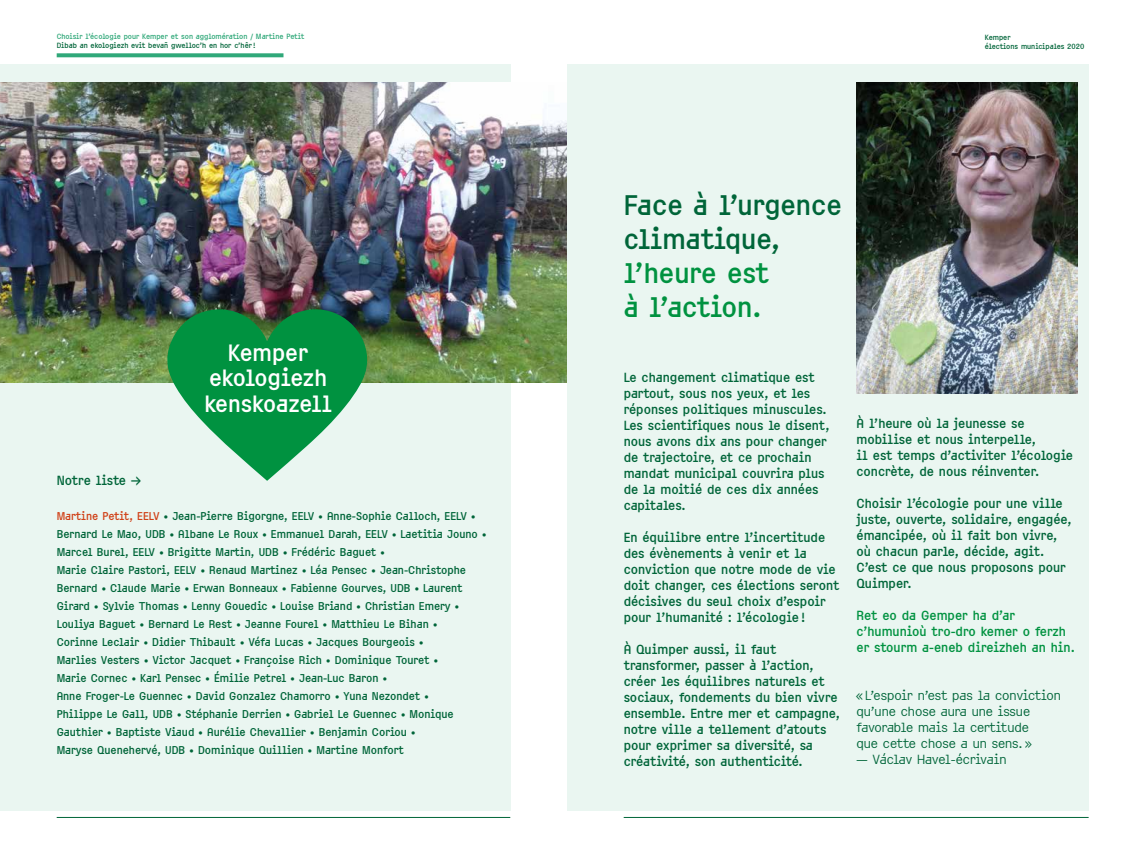
<style>
.page{position:relative;width:1134px;height:851px;background:#fff}
.page>*{position:absolute;margin:0;border:0;box-sizing:border-box;transform-origin:0 0}
.t1{font:30px/34px "Brizeux Gras";color:#006539}
.t2{font:30px/34px "Brizeux Gras";color:#009240}
.t3{font:25px/25.8px "Brizeux Gras";color:#fff;text-align:center}
.t4{font:14px/16px "Brizeux Gras";color:#006539}
.t5{font:14px/16px "Brizeux";color:#006539}
.t6{font:14px/16px "Brizeux Gras";color:#009240}
.t7{font:14px "Brizeux Gras";letter-spacing:-.02em;color:#006539}
.t8{font:12px/18px "Brizeux Gras";color:#006539}
.t9{font:8px/9px "Brizeux Gras";color:#006539}
.t10{font:8px "Brizeux Gras";color:#30a879}
.s1{color:#d04118}
</style>
<div class="page">
<svg style="left:57px;top:53px;width:226px;height:4px"></svg>
<hr style="left:624px;top:817px;width:465px;height:1px;background:#006539">
<hr style="left:57px;top:817px;width:453px;height:1px;background:#006539">
<div style="left:0;top:64px;width:510px;height:746px;background:#eaf6f1"></div>
<div style="left:567px;top:64px;width:522px;height:746px;background:#eaf6f1"></div>
<img style="left:0;top:83px;width:567px;height:300px">
<img style="left:856px;top:83px;width:221px;height:310px">
<svg style="left:166px;top:306px;width:202px;height:174px"></svg>
<p class="t10" style="left:57px;top:30px;width:249px">Choisir l’écologie pour Kemper et son agglomération / Martine Petit</p>
<p class="t9" style="left:57px;top:40px;width:200px">Dibab an ekologiezh evit bevañ gwelloc’h en hor c’hêr !</p>
<p class="t9" style="left:985px;top:33px;width:101px">Kemper<br>élections municipales 2020</p>
<h2 class="t3" style="left:204px;top:338px;width:129px">Kemper ekologiezh kenskoazell</h2>
<p class="t7" style="left:57px;top:469px;width:86px">Notre liste →</p>
<p class="t8" style="left:57px;top:506px;width:431px"><span class="s1">Martine Petit, EELV</span> • Jean-Pierre Bigorgne, EELV • Anne-Sophie Calloch, EELV • Bernard Le Mao, UDB • Albane Le Roux • Emmanuel Darah, EELV • Laetitia Jouno • Marcel Burel, EELV • Brigitte Martin, UDB • Frédéric Baguet •<br>Marie Claire Pastori, EELV • Renaud Martinez • Léa Pensec • Jean-Christophe Bernard • Claude Marie • Erwan Bonneaux • Fabienne Gourves, UDB • Laurent Girard • Sylvie Thomas • Lenny Gouedic • Louise Briand • Christian Emery • Louliya Baguet • Bernard Le Rest • Jeanne Fourel • Matthieu Le Bihan •<br>Corinne Leclair • Didier Thibault • Véfa Lucas • Jacques Bourgeois •<br>Marlies Vesters • Victor Jacquet • Françoise Rich • Dominique Touret •<br>Marie Cornec • Karl Pensec • Émilie Petrel • Jean-Luc Baron •<br>Anne Froger-Le Guennec • David Gonzalez Chamorro • Yuna Nezondet •<br>Philippe Le Gall, UDB • Stéphanie Derrien • Gabriel Le Guennec • Monique Gauthier • Baptiste Viaud • Aurélie Chevallier • Benjamin Coriou •<br>Maryse Quenehervé, UDB • Dominique Quillien • Martine Monfort</p>
<h1 class="t1" style="left:624px;top:187px;width:220px">Face à l’urgence climatique,</h1>
<h1 class="t2" style="left:624px;top:255px;width:147px">l’heure est à l’action.</h1>
<p class="t4" style="left:624px;top:368px;width:207px">Le changement climatique est partout, sous nos yeux, et les réponses politiques minuscules.<br>Les scientifiques nous le disent, nous avons dix ans pour changer de trajectoire, et ce prochain mandat municipal couvrira plus de la moitié de ces dix années capitales.</p>
<p class="t4" style="left:624px;top:528px;width:217px">En équilibre entre l’incertitude des évènements à venir et la conviction que notre mode de vie doit changer, ces élections seront décisives du seul choix d’espoir pour l’humanité : l’écologie !</p>
<p class="t4" style="left:624px;top:640px;width:218px">À Quimper aussi, il faut transformer, passer à l’action, créer les équilibres naturels et sociaux, fondements du bien vivre ensemble. Entre mer et campagne, notre ville a tellement d’atouts pour exprimer sa diversité, sa créativité, son authenticité.</p>
<p class="t4" style="left:856px;top:414px;width:218px">À l’heure où la jeunesse se mobilise et nous interpelle,<br>il est temps d’activiter l’écologie concrète, de nous réinventer.</p>
<p class="t4" style="left:856px;top:494px;width:217px">Choisir l’écologie pour une ville juste, ouverte, solidaire, engagée, émancipée, où il fait bon vivre, où chacun parle, décide, agit.<br>C’est ce que nous proposons pour<br>Quimper.</p>
<p class="t6" style="left:856px;top:606px;width:220px">Ret eo da Gemper ha d’ar c’humunioù tro-dro kemer o ferzh er stourm a-eneb direizheh an hin.</p>
<p class="t5" style="left:856px;top:686px;width:206px">« L’espoir n’est pas la conviction qu’une chose aura une issue favorable mais la certitude<br>que cette chose a un sens. »</p>
<p class="t5" style="left:856px;top:750px;width:152px">— Václav Havel-écrivain</p>
</div>
